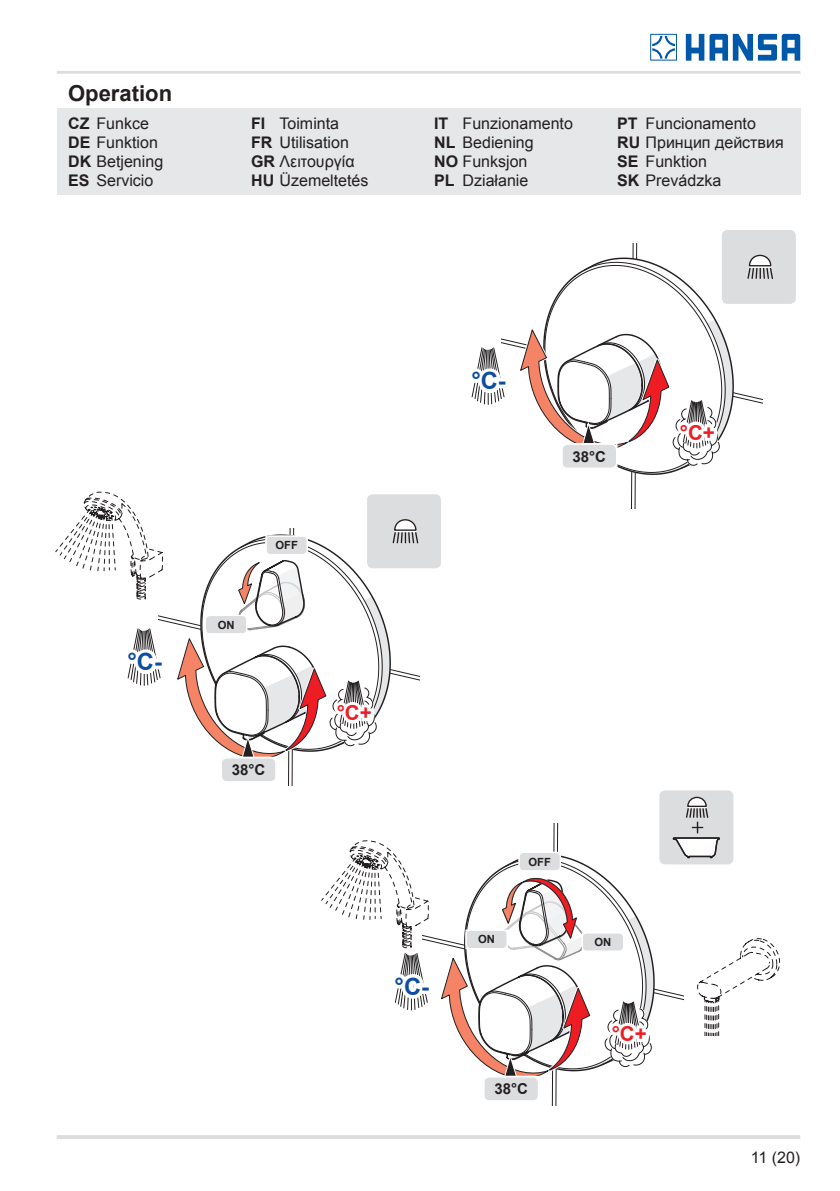
<style>
.page{position:relative;width:840px;height:1191px;background:#fff}
.page>*{position:absolute;margin:0;border:0;box-sizing:border-box;transform-origin:0 0}
.t1{font:700 23.6px "Arial";color:#0d4da1}
.t2{font:700 22px "Arial";color:#231f20}
.t3{font:700 20.6px "Arial";color:#ee1d23}
.t4{font:16px/19.2px "Arial";color:#231f20}
.t5{font:700 15px "Arial";color:#231f20}
.t6{font:700 11.2px "Arial";color:#231f20}
.s1{font-weight:700}
</style>
<div class="page">
<div style="left:659px;top:790px;width:74px;height:74px;background:#dcdddf;border-radius:6px"></div>
<svg style="left:321px;top:796px;width:458px;height:309px"></svg>
<div style="left:721px;top:230px;width:74px;height:74px;background:#dcdddf;border-radius:6px"></div>
<svg style="left:471px;top:243px;width:302px;height:265px"></svg>
<div style="left:367px;top:494px;width:74px;height:74px;background:#dcdddf;border-radius:6px"></div>
<svg style="left:55px;top:491px;width:364px;height:294px"></svg>
<hr style="left:57px;top:1135px;width:742px;height:4px;background:#dcdddf">
<hr style="left:57px;top:71px;width:742px;height:4px;background:#dcdddf">
<svg style="left:650px;top:34px;width:26px;height:27px"></svg>
<svg style="left:685px;top:34px;width:114px;height:27px"></svg>
<div style="left:57px;top:74px;width:742px;height:121px;background:#e6e7e9"></div>
<div style="left:57px;top:74px;width:742px;height:33px;background:#fff"></div>
<h2 class="t2" style="left:68px;top:79px;width:105px">Operation</h2>
<p class="t4" style="left:68px;top:114px;width:97px"><span class="s1">CZ</span> Funkce<br><span class="s1">DE</span> Funktion<br><span class="s1">DK</span> Betjening<br><span class="s1">ES</span> Servicio</p>
<p class="t4" style="left:251px;top:114px;width:119px"><span class="s1">FI</span> Toiminta<br><span class="s1">FR</span> Utilisation<br><span class="s1">GR</span> Λειτουργία<br><span class="s1">HU</span> Üzemeltetés</p>
<p class="t4" style="left:434px;top:114px;width:140px"><span class="s1">IT</span> Funzionamento<br><span class="s1">NL</span> Bediening<br><span class="s1">NO</span> Funksjon<br><span class="s1">PL</span> Działanie</p>
<p class="t4" style="left:617px;top:114px;width:168px"><span class="s1">PT</span> Funcionamento<br><span class="s1">RU</span> Принцип действия<br><span class="s1">SE</span> Funktion<br><span class="s1">SK</span> Prevádzka</p>
<p class="t1" style="left:127px;top:646px;width:36px">°C-</p>
<p class="t6" style="left:217px;top:617px;width:18px">ON</p>
<p class="t6" style="left:275px;top:538px;width:24px">OFF</p>
<p class="t5" style="left:232px;top:760px;width:35px">38°C</p>
<p class="t3" style="left:336px;top:699px;width:37px">°C+</p>
<p class="t1" style="left:394px;top:970px;width:36px">°C-</p>
<p class="t1" style="left:471px;top:365px;width:36px">°C-</p>
<p class="t5" style="left:572px;top:446px;width:35px">38°C</p>
<p class="t3" style="left:679px;top:419px;width:37px">°C+</p>
<p class="t6" style="left:528px;top:854px;width:24px">OFF</p>
<p class="t6" style="left:478px;top:932px;width:18px">ON</p>
<p class="t6" style="left:594px;top:934px;width:18px">ON</p>
<p class="t5" style="left:494px;top:1079px;width:35px">38°C</p>
<p class="t3" style="left:611px;top:1020px;width:37px">°C+</p>
<p class="t4" style="left:750px;top:1147px;width:51px">11 (20)</p>
</div>
